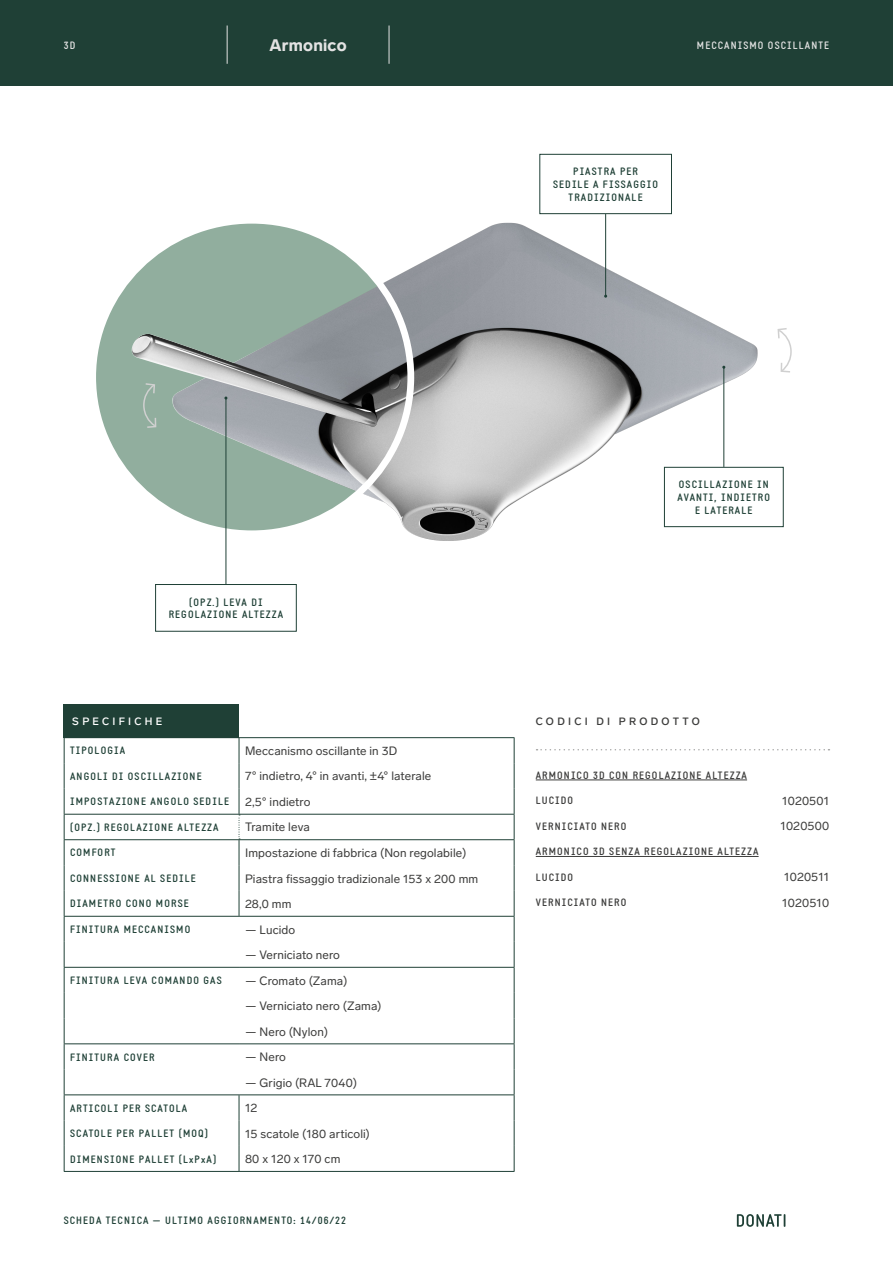
<style>
.page{position:relative;width:893px;height:1263px;background:#fff}
.page>*{position:absolute;margin:0;border:0;box-sizing:border-box;transform-origin:0 0}
.t1{font:900 16.5px "Lab Grotesque";letter-spacing:.015em;color:#e3e3e3}
.t2{font:12px "Lab Grotesque";letter-spacing:.01em;color:#3c3c3b}
.t3{font:700 10.5px/12.6px "Static";letter-spacing:.1em;color:#1f4036;text-align:center}
.t4{font:700 10.5px "Static";letter-spacing:.1em;color:#3c3c3b}
.t5{font:700 10.5px "Static";letter-spacing:.1em;color:#e3e3e3}
.t6{font:500 10.5px "Lab Grotesque";letter-spacing:.32em;color:#3c3c3b}
.t7{font:500 10.5px "Lab Grotesque";letter-spacing:.31em;color:#fff}
</style>
<div class="page">
<div style="left:0;top:0;width:893px;height:85px;background:#1f4036"></div>
<img style="left:225px;top:153px;width:559px;height:406px">
<img style="left:97px;top:220px;width:314px;height:314px">
<div style="left:89px;top:217px;width:325px;height:320px;border:7px solid #fff;border-radius:50%"></div>
<svg style="left:777px;top:327px;width:15px;height:46px"></svg>
<svg style="left:142px;top:382px;width:15px;height:47px"></svg>
<div style="left:155px;top:584px;width:142px;height:48px;border:1px solid #1f4036"></div>
<div style="left:664px;top:467px;width:120px;height:60px;border:1px solid #1f4036"></div>
<div style="left:539px;top:154px;width:133px;height:60px;border:1px solid #1f4036"></div>
<hr style="left:226px;top:398px;width:1px;height:186px;background:#1f4036">
<hr style="left:723px;top:367px;width:1px;height:100px;background:#1f4036">
<hr style="left:605px;top:214px;width:1px;height:82px;background:#1f4036">
<div style="left:64px;top:704px;width:175px;height:33px;background:#1f4036"></div>
<hr style="left:536px;top:780px;width:211px;height:1px;background:#3c3c3b">
<hr style="left:536px;top:856px;width:223px;height:1px;background:#3c3c3b">
<hr style="left:64px;top:737px;width:175px;height:1px;background:#1f4036">
<hr style="left:239px;top:737px;width:275px;height:1px;background:#1f4036">
<hr style="left:64px;top:814px;width:175px;height:1px;background:#1f4036">
<hr style="left:239px;top:814px;width:275px;height:1px;background:#1f4036">
<hr style="left:64px;top:839px;width:175px;height:1px;background:#1f4036">
<hr style="left:239px;top:839px;width:275px;height:1px;background:#1f4036">
<hr style="left:64px;top:916px;width:175px;height:1px;background:#1f4036">
<hr style="left:239px;top:916px;width:275px;height:1px;background:#1f4036">
<hr style="left:64px;top:967px;width:175px;height:1px;background:#1f4036">
<hr style="left:239px;top:967px;width:275px;height:1px;background:#1f4036">
<hr style="left:64px;top:1043px;width:175px;height:1px;background:#1f4036">
<hr style="left:239px;top:1043px;width:275px;height:1px;background:#1f4036">
<hr style="left:64px;top:1094px;width:175px;height:1px;background:#1f4036">
<hr style="left:239px;top:1094px;width:275px;height:1px;background:#1f4036">
<svg style="left:64px;top:738px;width:1px;height:433px"></svg>
<svg style="left:239px;top:1095px;width:1px;height:76px"></svg>
<svg style="left:514px;top:738px;width:1px;height:433px"></svg>
<hr style="left:64px;top:1171px;width:175px;height:1px;background:#1f4036">
<hr style="left:239px;top:1171px;width:275px;height:1px;background:#1f4036">
<svg style="left:239px;top:738px;width:1px;height:178px"></svg>
<svg style="left:536px;top:749px;width:293px;height:1px"></svg>
<hr style="left:227px;top:26px;width:1px;height:38px;background:#e3e3e3">
<hr style="left:389px;top:26px;width:1px;height:38px;background:#e3e3e3">
<svg style="left:737px;top:1214px;width:48px;height:13px"></svg>
<p class="t5" style="left:64px;top:39px;width:13px">3D</p>
<h1 class="t1" style="left:270px;top:35px;width:79px">Armonico</h1>
<p class="t5" style="left:697px;top:39px;width:134px">MECCANISMO OSCILLANTE</p>
<p class="t3" style="left:553px;top:166px;width:106px">PIASTRA PER<br>SEDILE A FISSAGGIO<br>TRADIZIONALE</p>
<p class="t3" style="left:169px;top:596px;width:116px">(OPZ.) LEVA DI<br>REGOLAZIONE ALTEZZA</p>
<p class="t7" style="left:72px;top:715px;width:92px">SPECIFICHE</p>
<p class="t3" style="left:70px;top:745px;width:57px">TIPOLOGIA</p>
<p class="t2" style="left:245px;top:744px;width:154px">Meccanismo oscillante in 3D</p>
<p class="t3" style="left:70px;top:770px;width:133px">ANGOLI DI OSCILLAZIONE</p>
<p class="t2" style="left:245px;top:769px;width:188px">7° indietro, 4° in avanti, ±4° laterale</p>
<p class="t3" style="left:70px;top:796px;width:160px">IMPOSTAZIONE ANGOLO SEDILE</p>
<p class="t2" style="left:245px;top:795px;width:67px">2,5° indietro</p>
<p class="t3" style="left:70px;top:821px;width:150px">(OPZ.) REGOLAZIONE ALTEZZA</p>
<p class="t2" style="left:245px;top:820px;width:66px">Tramite leva</p>
<p class="t3" style="left:70px;top:847px;width:47px">COMFORT</p>
<p class="t2" style="left:245px;top:846px;width:223px">Impostazione di fabbrica (Non regolabile)</p>
<p class="t3" style="left:70px;top:872px;width:127px">CONNESSIONE AL SEDILE</p>
<p class="t2" style="left:245px;top:871px;width:235px">Piastra fissaggio tradizionale 153 x 200 mm</p>
<p class="t3" style="left:70px;top:898px;width:120px">DIAMETRO CONO MORSE</p>
<p class="t2" style="left:245px;top:897px;width:48px">28,0 mm</p>
<p class="t3" style="left:70px;top:923px;width:122px">FINITURA MECCANISMO</p>
<p class="t2" style="left:245px;top:922px;width:52px">— Lucido</p>
<p class="t2" style="left:245px;top:948px;width:96px">— Verniciato nero</p>
<p class="t3" style="left:70px;top:974px;width:153px">FINITURA LEVA COMANDO GAS</p>
<p class="t2" style="left:245px;top:973px;width:104px">— Cromato (Zama)</p>
<p class="t2" style="left:245px;top:999px;width:138px">— Verniciato nero (Zama)</p>
<p class="t2" style="left:245px;top:1024px;width:85px">— Nero (Nylon)</p>
<p class="t3" style="left:70px;top:1051px;width:86px">FINITURA COVER</p>
<p class="t2" style="left:245px;top:1050px;width:42px">— Nero</p>
<p class="t2" style="left:245px;top:1075px;width:114px">— Grigio (RAL 7040)</p>
<p class="t3" style="left:70px;top:1102px;width:119px">ARTICOLI PER SCATOLA</p>
<p class="t2" style="left:245px;top:1101px;width:14px">12</p>
<p class="t3" style="left:70px;top:1127px;width:139px">SCATOLE PER PALLET (MOQ)</p>
<p class="t2" style="left:245px;top:1126px;width:126px">15 scatole (180 articoli)</p>
<p class="t3" style="left:70px;top:1153px;width:148px">DIMENSIONE PALLET (LxPxA)</p>
<p class="t2" style="left:245px;top:1152px;width:97px">80 x 120 x 170 cm</p>
<p class="t3" style="left:64px;top:1215px;width:284px">SCHEDA TECNICA — ULTIMO AGGIORNAMENTO: 14/06/22</p>
<p class="t3" style="left:678px;top:479px;width:94px">OSCILLAZIONE IN<br>AVANTI, INDIETRO<br>E LATERALE</p>
<p class="t6" style="left:536px;top:715px;width:166px">CODICI DI PRODOTTO</p>
<p class="t4" style="left:536px;top:769px;width:213px">ARMONICO 3D CON REGOLAZIONE ALTEZZA</p>
<p class="t4" style="left:536px;top:794px;width:39px">LUCIDO</p>
<p class="t2" style="left:782px;top:794px;width:49px">1020501</p>
<p class="t4" style="left:536px;top:820px;width:92px">VERNICIATO NERO</p>
<p class="t2" style="left:780px;top:819px;width:50px">1020500</p>
<p class="t4" style="left:536px;top:845px;width:224px">ARMONICO 3D SENZA REGOLAZIONE ALTEZZA</p>
<p class="t4" style="left:536px;top:871px;width:39px">LUCIDO</p>
<p class="t2" style="left:784px;top:870px;width:47px">1020511</p>
<p class="t4" style="left:536px;top:896px;width:92px">VERNICIATO NERO</p>
<p class="t2" style="left:782px;top:896px;width:48px">1020510</p>
</div>
